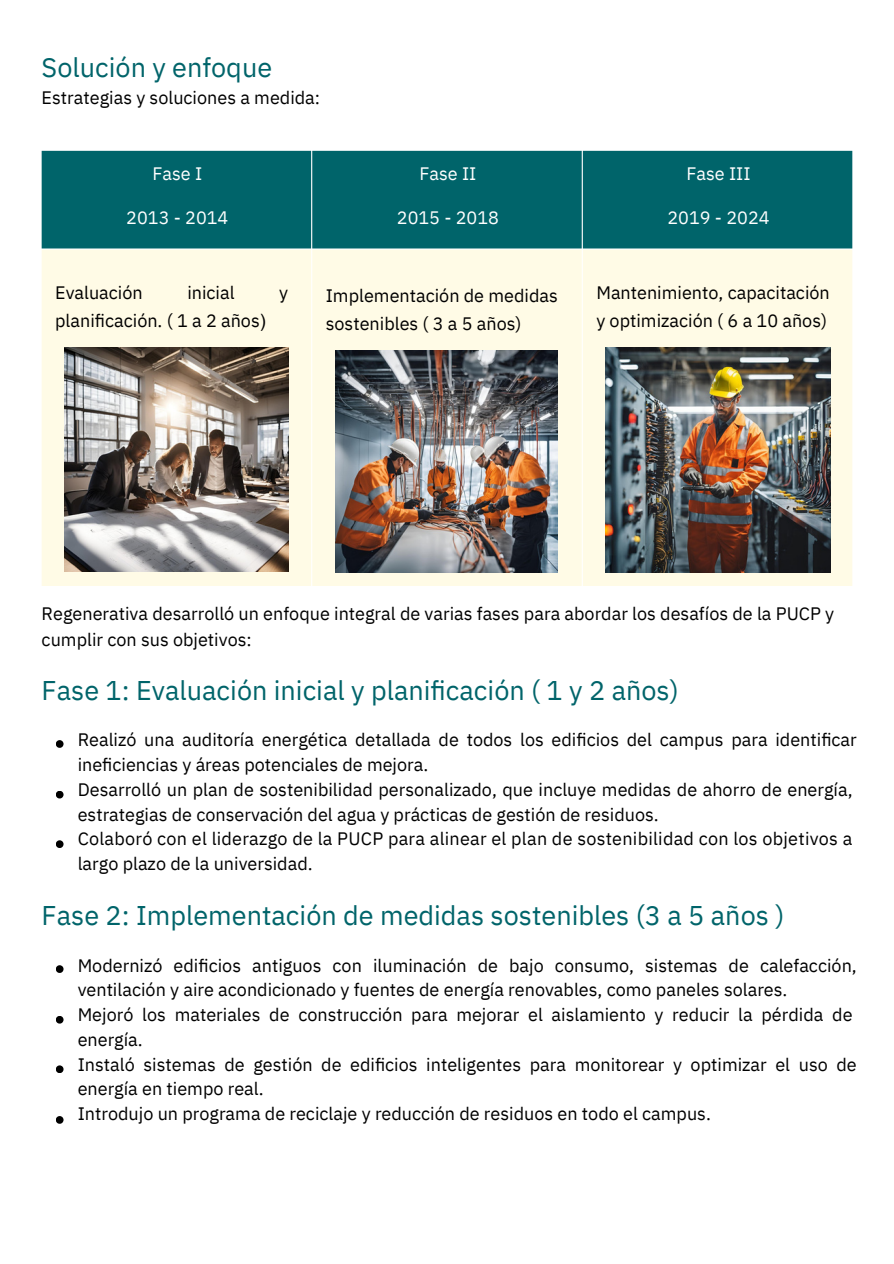
<style>
.page{position:relative;width:894px;height:1264px;background:#fff}
.page>*{position:absolute;margin:0;border:0;box-sizing:border-box;transform-origin:0 0}
.t1{font:27px "IBM Plex Sans";color:#00646a}
.t2{font:18px/24.8px "IBM Plex Sans";color:#000}
.t3{font:18px "IBM Plex Sans";color:#fff}
.s1{font-family:"Arial"}
</style>
<div class="page">
<div style="left:42px;top:151px;width:810px;height:97px;background:#00646a"></div>
<div style="left:42px;top:250px;width:810px;height:336px;background:#fffbe6"></div>
<img style="left:64px;top:347px;width:224px;height:224px">
<img style="left:336px;top:351px;width:221px;height:221px">
<img style="left:605px;top:347px;width:225px;height:225px">
<svg style="left:56px;top:740px;width:7px;height:7px"></svg>
<svg style="left:56px;top:791px;width:7px;height:7px"></svg>
<svg style="left:56px;top:840px;width:7px;height:8px"></svg>
<svg style="left:56px;top:965px;width:7px;height:7px"></svg>
<svg style="left:56px;top:1016px;width:7px;height:7px"></svg>
<svg style="left:56px;top:1065px;width:7px;height:8px"></svg>
<svg style="left:56px;top:1116px;width:7px;height:7px"></svg>
<p class="t1" style="left:42px;top:49px;width:232px">Solución y enfoque</p>
<p class="t2" style="left:42px;top:85px;width:280px">Estrategias y soluciones a medida:</p>
<p class="t3" style="left:152px;top:161px;width:51px">Fase I</p>
<p class="t3" style="left:126px;top:205px;width:104px">2013 - 2014</p>
<p class="t3" style="left:419px;top:161px;width:58px">Fase II</p>
<p class="t3" style="left:397px;top:205px;width:104px">2015 - 2018</p>
<p class="t2" style="left:55px;top:279px;width:89px">Evaluación</p>
<p class="t2" style="left:187px;top:279px;width:49px">inicial</p>
<p class="t2" style="left:279px;top:279px;width:10px">y</p>
<p class="t2" style="left:55px;top:308px;width:212px">planificación. ( 1 a 2 años<span class="s1">)</span></p>
<p class="t2" style="left:325px;top:281px;width:233px;line-height:28.2px">Implementación de medidas sostenibles ( 3 a 5 años)</p>
<p class="t3" style="left:686px;top:161px;width:66px">Fase III</p>
<p class="t3" style="left:667px;top:205px;width:104px">2019 - 2024</p>
<p class="t2" style="left:596px;top:278px;width:235px;line-height:28.2px">Mantenimiento, capacitación y optimización ( 6 a 10 años)</p>
<p class="t2" style="left:42px;top:600px;width:793px;line-height:25.8px">Regenerativa desarrolló un enfoque integral de varias fases para abordar los desafíos de la PUCP y cumplir con sus objetivos:</p>
<p class="t1" style="left:42px;top:672px;width:638px">Fase 1: Evaluación inicial y planificación ( 1 y 2 años)</p>
<p class="t2" style="left:78px;top:727px;width:780px">Realizó una auditoría energética detallada de todos los edificios del campus para identificar ineficiencias y áreas potenciales de mejora.<br>Desarrolló un plan de sostenibilidad personalizado, que incluye medidas de ahorro de energía, estrategias de conservación del agua y prácticas de gestión de residuos.<br>Colaboró con el liderazgo de la PUCP para alinear el plan de sostenibilidad con los objetivos a largo plazo de la universidad.</p>
<p class="t1" style="left:42px;top:897px;width:744px">Fase 2: Implementación de medidas sostenibles (3 a 5 años )</p>
<p class="t2" style="left:78px;top:952px;width:780px">Modernizó edificios antiguos con iluminación de bajo consumo, sistemas de calefacción, ventilación y aire acondicionado y fuentes de energía renovables, como paneles solares.<br>Mejoró los materiales de construcción para mejorar el aislamiento y reducir la pérdida de energía.<br>Instaló sistemas de gestión de edificios inteligentes para monitorear y optimizar el uso de energía en tiempo real.<br>Introdujo un programa de reciclaje y reducción de residuos en todo el campus.</p>
</div>
